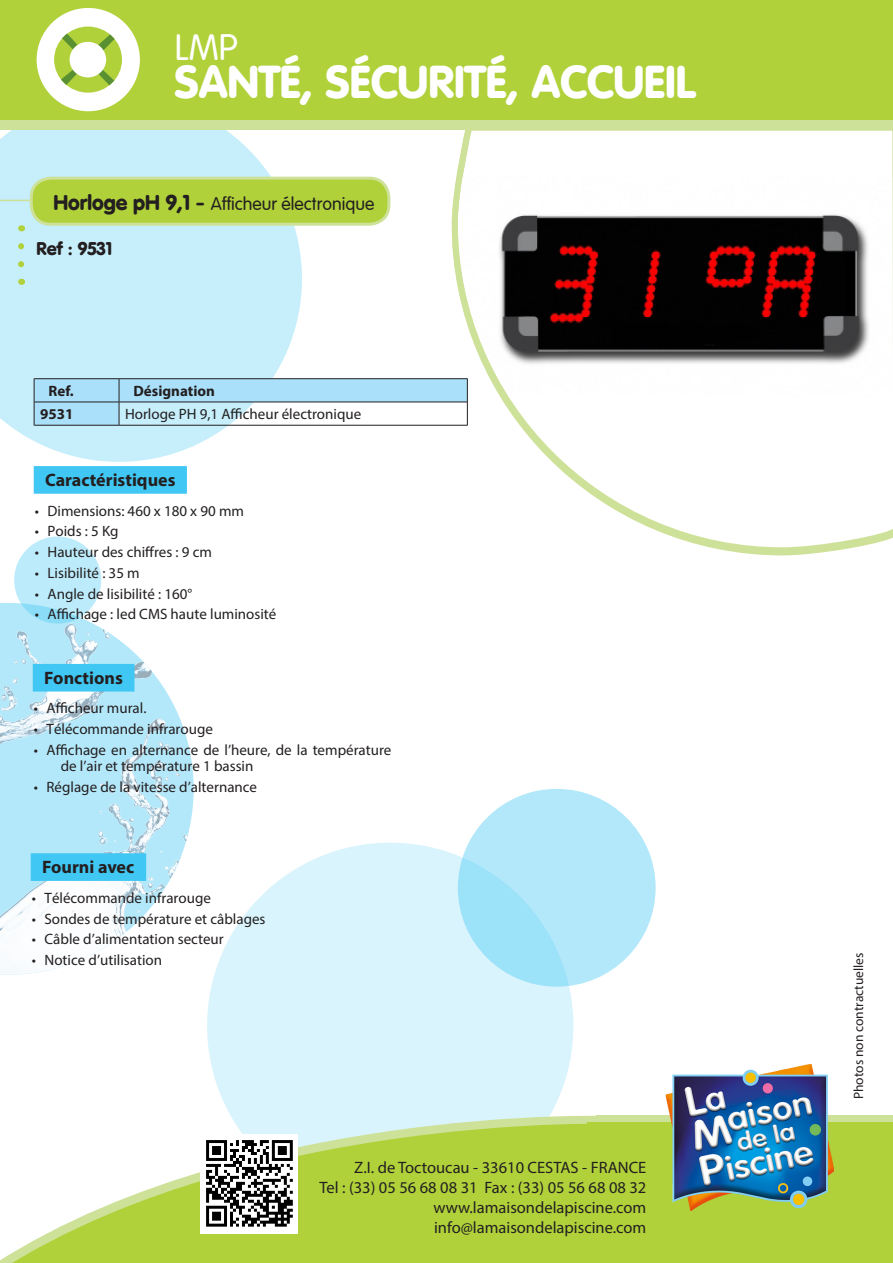
<style>
.page{position:relative;width:893px;height:1263px;background:#fff}
.page>*{position:absolute;margin:0;border:0;box-sizing:border-box;transform-origin:0 0}
.t1{font:900 45px "VAG Rounded LT";color:#fff}
.t2{font:300 36px "VAG Rounded LT";color:#fff}
.Descriptif_Vo_-_titr{font:700 18px "Myriad Pro";color:#231f20}
.Descriptif_Vo_-_titr-2{font:300 18px "VAG Rounded LT";color:#231f20}
.t3{font:900 18px "VAG Rounded LT";color:#231f20}
.t4{font:16.5px/19.8px "Myriad Pro";color:#231f20;text-align:right}
.Descriptif_Vo_-_txt{font:15px/16.5px "Myriad Pro";color:#231f20}
.Descriptif_Vo_-_txt-2{font:700 15px "Myriad Pro";color:#231f20}
.t5{font:13.5px "Myriad Pro";color:#231f20}
.s1{font-weight:900;font-size:21px}
</style>
<div class="page">
<svg style="left:0;top:130px;width:302px;height:332px;background:#cdeffa"></svg>
<div style="left:207px;top:843px;width:366px;height:366px;background:#d9f4fc;border-radius:50%"></div>
<svg style="left:458px;top:789px;width:198px;height:198px;background:#ade6f9"></svg>
<img style="left:0;top:611px;width:194px;height:364px">
<svg style="left:14px;top:536px;width:87px;height:87px;background:#b7e9fa"></svg>
<svg style="left:0;top:119px;width:893px;height:11px;background:#c9de88"></svg>
<svg style="left:839px;top:1116px;width:54px;height:7px"></svg>
<div style="left:0;top:0;width:893px;height:119px;background:#b0d13a"></div>
<svg style="left:0;top:1099px;width:661px;height:164px;fill:#b0d13a"></svg>
<div style="left:587px;top:1123px;width:306px;height:140px;background:#b0d13a"></div>
<div style="left:37px;top:8px;width:103px;height:103px;background:#fff;border-radius:50%"></div>
<img style="left:661px;top:1064px;width:178px;height:148px">
<div style="left:31px;top:178px;width:358px;height:46px;background:#b0d13a;border-radius:20px"></div>
<div style="left:30px;top:177px;width:360px;height:49px;border:3px solid #cee198;border-radius:20px"></div>
<hr style="left:0;top:200px;width:30px;height:1px;background:#cee198">
<div style="left:54px;top:27px;width:68px;height:66px;background:#b0d13a;border-radius:50%"></div>
<svg style="left:62px;top:33px;width:15px;height:18px"></svg>
<svg style="left:97px;top:34px;width:18px;height:19px"></svg>
<svg style="left:61px;top:69px;width:17px;height:16px"></svg>
<svg style="left:98px;top:69px;width:16px;height:16px"></svg>
<div style="left:70px;top:42px;width:36px;height:35px;background:#fff;border-radius:50%"></div>
<svg style="left:18px;top:246px;width:6px;height:27px"></svg>
<img style="left:201px;top:1135px;width:97px;height:98px">
<svg style="left:449px;top:120px;width:444px;height:436px"></svg>
<svg style="left:33px;top:466px;width:154px;height:28px;background:#43c7f4"></svg>
<svg style="left:34px;top:378px;width:434px;height:48px"></svg>
<svg style="left:31px;top:662px;width:105px;height:31px;background:#51cbf4"></svg>
<svg style="left:29px;top:852px;width:119px;height:30px;background:#4ecaf4"></svg>
<h2 class="t2" style="left:175px;top:27px;width:64px">LMP</h2>
<h1 class="t1" style="left:175px;top:55px;width:522px">SANTÉ, SÉCURITÉ, ACCUEIL</h1>
<p class="Descriptif_Vo_-_titr-2" style="left:53px;top:194px;width:322px"><span class="s1">Horloge pH 9,1 -</span> Afficheur électronique</p>
<p class="t3" style="left:37px;top:238px;width:77px">Ref : 9531</p>
<p class="Descriptif_Vo_-_txt-2" style="left:49px;top:381px;width:27px">Ref.</p>
<p class="Descriptif_Vo_-_txt-2" style="left:134px;top:381px;width:83px">Désignation</p>
<p class="Descriptif_Vo_-_txt-2" style="left:40px;top:404px;width:35px">9531</p>
<p class="Descriptif_Vo_-_txt" style="left:125px;top:406px;width:238px">Horloge PH 9,1 Afficheur électronique</p>
<p class="Descriptif_Vo_-_titr" style="left:45px;top:468px;width:132px">Caractéristiques</p>
<p class="Descriptif_Vo_-_txt" style="left:35px;top:502px;width:211px">• Dimensions: 460 x 180 x 90 mm</p>
<p class="Descriptif_Vo_-_txt" style="left:35px;top:523px;width:85px">• Poids : 5 Kg</p>
<p class="Descriptif_Vo_-_txt" style="left:35px;top:544px;width:179px">• Hauteur des chiffres : 9 cm</p>
<p class="Descriptif_Vo_-_txt" style="left:35px;top:564px;width:106px">• Lisibilité : 35 m</p>
<p class="Descriptif_Vo_-_txt" style="left:35px;top:585px;width:159px">• Angle de lisibilité : 160°</p>
<p class="Descriptif_Vo_-_txt" style="left:35px;top:606px;width:243px">• Affichage : led CMS haute luminosité</p>
<p class="Descriptif_Vo_-_titr" style="left:44px;top:666px;width:80px">Fonctions</p>
<p class="Descriptif_Vo_-_txt" style="left:34px;top:700px;width:114px">• Afficheur mural.</p>
<p class="Descriptif_Vo_-_txt" style="left:34px;top:721px;width:181px">• Télécommande infrarouge</p>
<p class="Descriptif_Vo_-_txt" style="left:61px;top:741px;width:332px;text-indent:-27px">• Affichage en alternance de l’heure, de la température de l’air et température 1 bassin</p>
<p class="Descriptif_Vo_-_txt" style="left:34px;top:779px;width:225px">• Réglage de la vitesse d’alternance</p>
<p class="Descriptif_Vo_-_titr" style="left:42px;top:855px;width:94px">Fourni avec</p>
<p class="Descriptif_Vo_-_txt" style="left:32px;top:889px;width:181px">• Télécommande infrarouge</p>
<p class="Descriptif_Vo_-_txt" style="left:32px;top:910px;width:235px">• Sondes de température et câblages</p>
<p class="Descriptif_Vo_-_txt" style="left:32px;top:931px;width:193px">• Câble d’alimentation secteur</p>
<p class="Descriptif_Vo_-_txt" style="left:32px;top:951px;width:132px">• Notice d’utilisation</p>
<p class="t4" style="left:320px;top:1157px;width:328px">Z.I. de Toctoucau - 33610 CESTAS - FRANCE<br>Tel : (33) 05 56 68 08 31 Fax : (33) 05 56 68 08 32 www.lamaisondelapiscine.com info@lamaisondelapiscine.com</p>
<p class="t5" style="left:850px;top:1099px;width:148px;rotate:-90deg">Photos non contractuelles</p>
</div>
